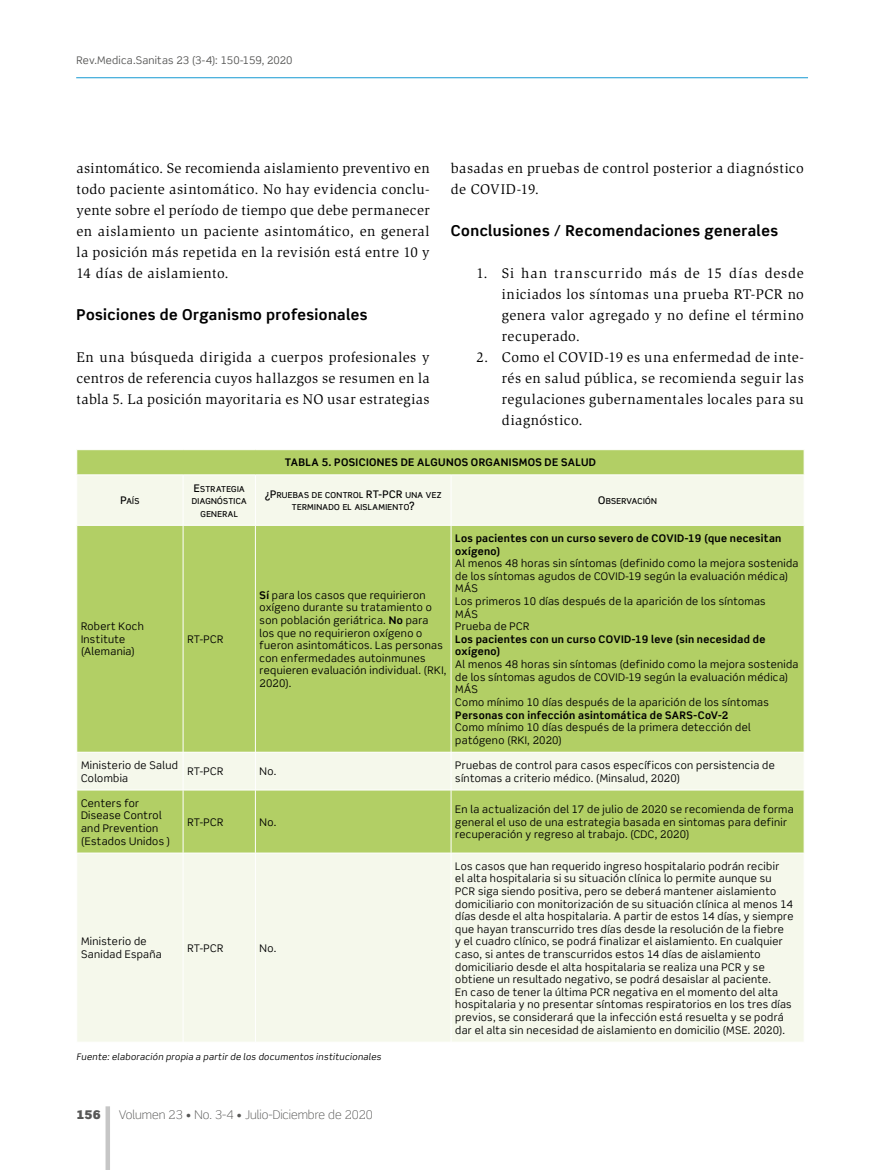
<style>
.page{position:relative;width:872px;height:1170px;background:#fff}
.page>*{position:absolute;margin:0;border:0;box-sizing:border-box;transform-origin:0 0}
._10Subt_2{font:700 15px "Scene Std";letter-spacing:.03em;color:#000}
._01Body_text{font:14.4px/21px "Slimbach Std";letter-spacing:.03em;color:#000;text-align:justify}
._02Body_sin_sang{font:14.4px/21px "Slimbach Std";letter-spacing:.025em;color:#000;text-align:justify}
.t1{font:300 12px "Scene Std";color:#575756}
.t2{font:900 12px "Scene Std";color:#575756}
._14texto_tablas{font:10.5px/12.6px "Scene Std";letter-spacing:.03em;color:#000}
._14texto_tablas-2{font:700 10.5px/12.6px "Scene Std";letter-spacing:.03em;color:#000}
._15Tit_Tabla{font:700 10.5px "Scene Std";letter-spacing:.035em;color:#000}
.t3{font:10.5px "Scene Std";letter-spacing:-.005em;color:#575756}
._17Fuente{font:italic 9px "Scene Std";letter-spacing:.035em;color:#000}
._16Encabezado{font:500 8.25px/12.6px "Scene Std";letter-spacing:.035em;color:#000;text-align:center}
.s1{font-style:inherit}
.s2{font-size:10.5px}
.s3{font-weight:700}
</style>
<div class="page">
<hr style="left:106px;top:1106px;width:4px;height:63px;background:#c6c6c6">
<hr style="left:76px;top:77px;width:732px;height:1px;background:#169ad3">
<div style="left:77px;top:450px;width:727px;height:24px;background:#b2cf65"></div>
<svg style="left:77px;top:475px;width:727px;height:566px;background:#d2e3a6"></svg>
<hr style="left:183px;top:475px;width:1px;height:50px;background:#fff">
<hr style="left:255px;top:475px;width:1px;height:50px;background:#fff">
<hr style="left:451px;top:475px;width:1px;height:50px;background:#fff">
<hr style="left:77px;top:525px;width:106px;height:1px;background:#fff">
<hr style="left:183px;top:525px;width:72px;height:1px;background:#fff">
<hr style="left:183px;top:525px;width:1px;height:227px;background:#fff">
<hr style="left:255px;top:525px;width:196px;height:1px;background:#fff">
<hr style="left:255px;top:525px;width:1px;height:227px;background:#fff">
<hr style="left:451px;top:525px;width:353px;height:1px;background:#fff">
<hr style="left:451px;top:525px;width:1px;height:227px;background:#fff">
<hr style="left:77px;top:752px;width:106px;height:1px;background:#fff">
<hr style="left:183px;top:752px;width:72px;height:1px;background:#fff">
<hr style="left:183px;top:752px;width:1px;height:37px;background:#fff">
<hr style="left:255px;top:752px;width:196px;height:1px;background:#fff">
<hr style="left:255px;top:752px;width:1px;height:37px;background:#fff">
<hr style="left:451px;top:752px;width:353px;height:1px;background:#fff">
<hr style="left:451px;top:752px;width:1px;height:37px;background:#fff">
<hr style="left:77px;top:789px;width:106px;height:1px;background:#fff">
<hr style="left:183px;top:789px;width:72px;height:1px;background:#fff">
<hr style="left:183px;top:790px;width:1px;height:62px;background:#fff">
<hr style="left:255px;top:789px;width:196px;height:1px;background:#fff">
<hr style="left:255px;top:790px;width:1px;height:62px;background:#fff">
<hr style="left:451px;top:789px;width:353px;height:1px;background:#fff">
<hr style="left:451px;top:790px;width:1px;height:62px;background:#fff">
<hr style="left:77px;top:852px;width:106px;height:1px;background:#fff">
<hr style="left:183px;top:852px;width:72px;height:1px;background:#fff">
<hr style="left:183px;top:853px;width:1px;height:188px;background:#fff">
<hr style="left:255px;top:852px;width:196px;height:1px;background:#fff">
<hr style="left:255px;top:853px;width:1px;height:188px;background:#fff">
<hr style="left:451px;top:852px;width:353px;height:1px;background:#fff">
<hr style="left:451px;top:853px;width:1px;height:188px;background:#fff">
<p class="t3" style="left:77px;top:53px;width:217px"><span class="s1">Rev.Medica.Sanitas</span> 23 (3-4): 150-159, 2020</p>
<p class="_01Body_text" style="left:77px;top:158px;width:354px">asintomático. Se recomienda aislamiento preventivo en todo paciente asintomático. No hay evidencia conclu&shy;yente sobre el período de tiempo que debe permanecer en aislamiento un paciente asintomático, en general la posición más repetida en la revisión está entre 10 y 14 días de aislamiento.</p>
<p class="_10Subt_2" style="left:77px;top:305px;width:292px">Posiciones de Organismo profesionales</p>
<p class="_02Body_sin_sang" style="left:77px;top:347px;width:354px">En una búsqueda dirigida a cuerpos profesionales y centros de referencia cuyos hallazgos se resumen en la tabla 5. La posición mayoritaria es NO usar estrategias</p>
<p class="_02Body_sin_sang" style="left:451px;top:158px;width:354px">basadas en pruebas de control posterior a diagnóstico de COVID-19.</p>
<p class="_10Subt_2" style="left:451px;top:221px;width:329px">Conclusiones / Recomendaciones generales</p>
<p class="_01Body_text" style="left:502px;top:263px;width:303px;text-indent:-26px">1. Si han transcurrido más de 15 días desde iniciados los síntomas una prueba RT-PCR no genera valor agregado y no define el término recuperado.</p>
<p class="_01Body_text" style="left:502px;top:347px;width:303px;text-indent:-26px">2. Como el COVID-19 es una enfermedad de inte&shy;rés en salud pública, se recomienda seguir las regulaciones gubernamentales locales para su diagnóstico.</p>
<p class="_15Tit_Tabla" style="left:285px;top:456px;width:313px">TABLA 5. POSICIONES DE ALGUNOS ORGANISMOS DE SALUD</p>
<p class="_16Encabezado" style="left:120px;top:495px;width:20px"><span class="s2">P</span>AÍS</p>
<p class="_14texto_tablas" style="left:81px;top:620px;width:64px">Robert Koch</p>
<p class="_14texto_tablas" style="left:81px;top:632px;width:46px">Institute</p>
<p class="_14texto_tablas" style="left:81px;top:645px;width:55px">(Alemania)</p>
<p class="_16Encabezado" style="left:192px;top:482px;width:56px"><span class="s2">E</span>STRATEGIA<br>DIAGNÓSTICA<br>GENERAL</p>
<p class="_16Encabezado" style="left:265px;top:488px;width:125px"><span class="s2">¿P</span>RUEBAS DE CONTROL <span class="s2">RT-PCR</span></p>
<p class="_16Encabezado" style="left:292px;top:488px;width:151px;text-align:left;text-indent:113px">UNA VEZ<br>TERMINADO EL AISLAMIENTO<span class="s2">?</span></p>
<p class="_16Encabezado" style="left:598px;top:495px;width:60px"><span class="s2">O</span>BSERVACIÓN</p>
<p class="_14texto_tablas" style="left:187px;top:632px;width:38px">RT-PCR</p>
<p class="_14texto_tablas" style="left:260px;top:588px;width:188px"><span class="s3">Sí</span> para los casos que requirieron oxígeno durante su tratamiento o son población geriátrica. <span class="s3">No</span> para<br>los que no requirieron oxígeno o fueron asintomáticos. Las personas con enfermedades autoinmunes requieren evaluación individual. (RKI,<br>2020).</p>
<p class="_14texto_tablas-2" style="left:455px;top:531px;width:328px">Los pacientes con un curso severo de COVID-19 (que necesitan oxígeno)</p>
<p class="_14texto_tablas" style="left:455px;top:557px;width:345px">Al menos 48 horas sin síntomas (definido como la mejora sostenida de los síntomas agudos de COVID-19 según la evaluación médica)</p>
<p class="_14texto_tablas" style="left:455px;top:582px;width:24px">MÁS</p>
<p class="_14texto_tablas" style="left:455px;top:594px;width:312px">Los primeros 10 días después de la aparición de los síntomas</p>
<p class="_14texto_tablas" style="left:455px;top:607px;width:24px">MÁS</p>
<p class="_14texto_tablas" style="left:455px;top:620px;width:76px">Prueba de PCR</p>
<p class="_14texto_tablas-2" style="left:455px;top:632px;width:311px">Los pacientes con un curso COVID-19 leve (sin necesidad de oxígeno)</p>
<p class="_14texto_tablas" style="left:455px;top:657px;width:345px">Al menos 48 horas sin síntomas (definido como la mejora sostenida de los síntomas agudos de COVID-19 según la evaluación médica)</p>
<p class="_14texto_tablas" style="left:455px;top:683px;width:24px">MÁS</p>
<p class="_14texto_tablas" style="left:455px;top:695px;width:315px">Como mínimo 10 días después de la aparición de los síntomas</p>
<p class="_14texto_tablas-2" style="left:455px;top:708px;width:274px">Personas con infección asintomática de SARS-CoV-2</p>
<p class="_14texto_tablas" style="left:455px;top:720px;width:297px">Como mínimo 10 días después de la primera detección del patógeno (RKI, 2020)</p>
<p class="_14texto_tablas" style="left:81px;top:758px;width:98px">Ministerio de Salud<br>Colombia</p>
<p class="_14texto_tablas" style="left:187px;top:765px;width:38px">RT-PCR</p>
<p class="_14texto_tablas" style="left:260px;top:765px;width:18px">No.</p>
<p class="_14texto_tablas" style="left:455px;top:758px;width:321px">Pruebas de control para casos específicos con persistencia de síntomas a criterio médico. (Minsalud, 2020)</p>
<p class="_14texto_tablas" style="left:81px;top:796px;width:91px">Centers for<br>Disease Control and Prevention (Estados Unidos )</p>
<p class="_14texto_tablas" style="left:455px;top:802px;width:340px">En la actualización del 17 de julio de 2020 se recomienda de forma general el uso de una estrategia basada en sintomas para definir recuperación y regreso al trabajo. (CDC, 2020)</p>
<p class="_14texto_tablas" style="left:187px;top:815px;width:38px">RT-PCR</p>
<p class="_14texto_tablas" style="left:260px;top:815px;width:18px">No.</p>
<p class="_14texto_tablas" style="left:81px;top:935px;width:82px">Ministerio de<br>Sanidad España</p>
<p class="_14texto_tablas" style="left:187px;top:941px;width:38px">RT-PCR</p>
<p class="_14texto_tablas" style="left:260px;top:941px;width:18px">No.</p>
<p class="_17Fuente" style="left:77px;top:1050px;width:306px">Fuente: elaboración propia a partir de los documentos institucionales</p>
<p class="t2" style="left:76px;top:1106px;width:26px">156</p>
<p class="t1" style="left:119px;top:1106px;width:256px">Volumen 23 • No. 3-4 • Julio-Diciembre de 2020</p>
<p class="_14texto_tablas" style="left:455px;top:859px;width:339px">Los casos que han requerido ingreso hospitalario podrán recibir<br>el alta hospitalaria si su situación clínica lo permite aunque su PCR siga siendo positiva, pero se deberá mantener aislamiento domiciliario con monitorización de su situación clínica al menos 14 días desde el alta hospitalaria. A partir de estos 14 días, y siempre que hayan transcurrido tres días desde la resolución de la fiebre<br>y el cuadro clínico, se podrá finalizar el aislamiento. En cualquier caso, si antes de transcurridos estos 14 días de aislamiento domiciliario desde el alta hospitalaria se realiza una PCR y se obtiene un resultado negativo, se podrá desaislar al paciente.<br>En caso de tener la última PCR negativa en el momento del alta hospitalaria y no presentar síntomas respiratorios en los tres días previos, se considerará que la infección está resuelta y se podrá dar el alta sin necesidad de aislamiento en domicilio (MSE. 2020).</p>
</div>
